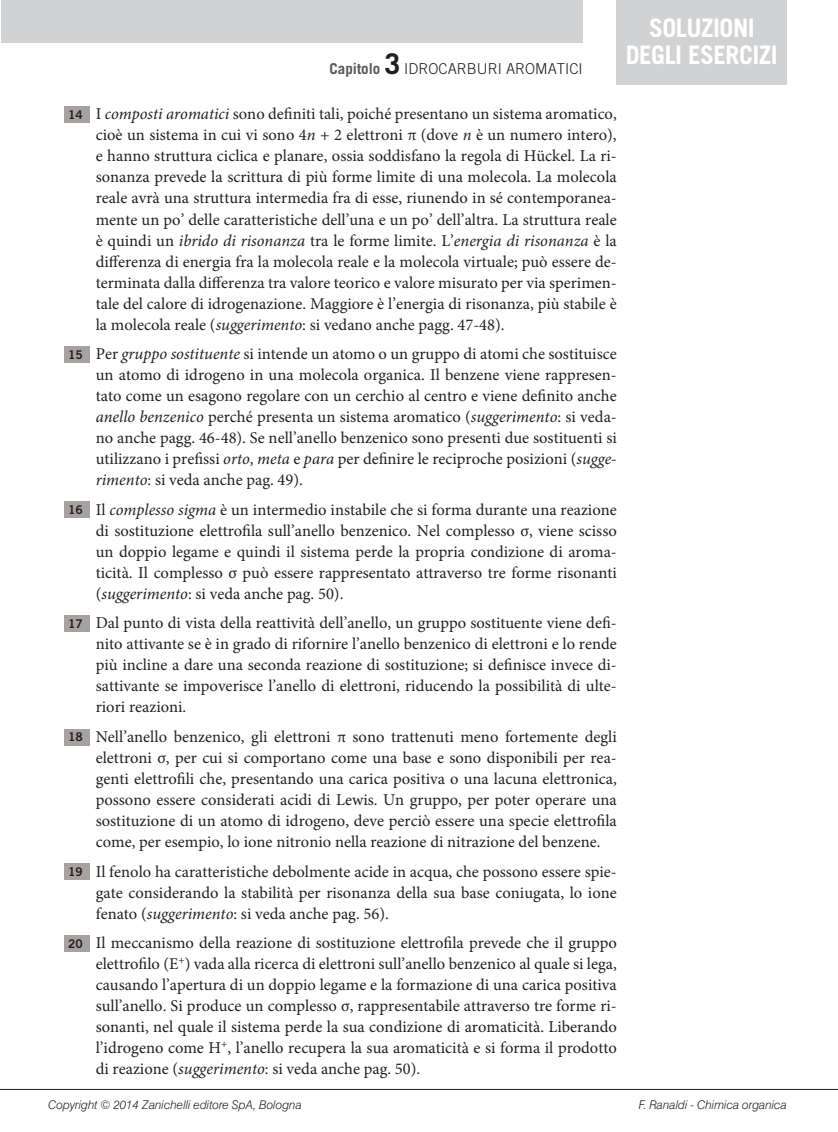
<style>
.page{position:relative;width:838px;height:1132px;background:#fff}
.page>*{position:absolute;margin:0;border:0;box-sizing:border-box;transform-origin:0 0}
.t1{font:700 25.5px/27px "Trade Gothic LT Std";letter-spacing:-.02em;color:#fff;text-align:center}
.t2{font:16.5px/21px "Minion Pro";color:#231f20;text-align:justify}
.t3{font:300 15px "Trade Gothic LT Std";color:#231f20}
.t4{font:italic 300 12px "Swiss 721 BT";color:#231f20}
.s1{font-weight:700;color:#57585a}
.s2{font-weight:700;font-size:28.5px}
.s3{font-family:"Trade Gothic LT Std Bd 2";font-size:12px}
.s4{font-style:italic}
</style>
<div class="page">
<div style="left:1px;top:0;width:582px;height:43px;background:#d1d2d4"></div>
<hr style="left:0;top:1088px;width:838px;height:1px;background:#231f20">
<div style="left:617px;top:0;width:170px;height:85px;background:#d1d2d4"></div>
<div style="left:64px;top:106px;width:25px;height:17px;background:#a7a2a0"></div>
<div style="left:64px;top:346px;width:25px;height:16px;background:#a7a2a0"></div>
<div style="left:64px;top:501px;width:25px;height:17px;background:#a7a2a0"></div>
<div style="left:64px;top:615px;width:25px;height:16px;background:#a7a2a0"></div>
<div style="left:64px;top:728px;width:25px;height:17px;background:#a7a2a0"></div>
<div style="left:64px;top:863px;width:25px;height:16px;background:#a7a2a0"></div>
<div style="left:64px;top:934px;width:25px;height:17px;background:#a7a2a0"></div>
<p class="t3" style="left:329px;top:59px;width:255px"><span class="s1">Capitolo</span> <span class="s2">3</span> IDROCARBURI AROMATICI</p>
<h1 class="t1" style="left:626px;top:14px;width:153px">SOLUZIONI<br>DEGLI ESERCIZI</h1>
<p class="t2" style="left:96px;top:104px;width:522px;text-indent:-28px"><span class="s3">14</span> I <span class="s4">composti aromatici</span> sono definiti tali, poiché presentano un sistema aromatico, cioè un sistema in cui vi sono 4<span class="s4">n</span> + 2 elettroni π (dove <span class="s4">n</span> è un numero intero), e hanno struttura ciclica e planare, ossia soddisfano la regola di Hückel. La ri&shy;sonanza prevede la scrittura di più forme limite di una molecola. La molecola reale avrà una struttura intermedia fra di esse, riunendo in sé contemporanea&shy;mente un po’ delle caratteristiche dell’una e un po’ dell’altra. La struttura reale è quindi un <span class="s4">ibrido di risonanza</span> tra le forme limite. L’<span class="s4">energia di risonanza</span> è la differenza di energia fra la molecola reale e la molecola virtuale; può essere de&shy;terminata dalla differenza tra valore teorico e valore misurato per via sperimen&shy;tale del calore di idrogenazione. Maggiore è l’energia di risonanza, più stabile è la molecola reale (<span class="s4">suggerimento</span>: si vedano anche pagg. 47-48).</p>
<p class="t2" style="left:96px;top:343px;width:522px;text-indent:-28px"><span class="s3">15</span> Per <span class="s4">gruppo sostituente</span> si intende un atomo o un gruppo di atomi che sostituisce un atomo di idrogeno in una molecola organica. Il benzene viene rappresen&shy;tato come un esagono regolare con un cerchio al centro e viene definito anche <span class="s4">anello benzenico</span> perché presenta un sistema aromatico (<span class="s4">suggerimento</span>: si veda&shy;no anche pagg. 46-48). Se nell’anello benzenico sono presenti due sostituenti si utilizzano i prefissi <span class="s4">orto</span>, <span class="s4">meta</span> e <span class="s4">para</span> per definire le reciproche posizioni (<span class="s4">sugge&shy;rimento</span>: si veda anche pag. 49).</p>
<p class="t2" style="left:96px;top:499px;width:522px;text-indent:-28px"><span class="s3">16</span> Il <span class="s4">complesso sigma</span> è un intermedio instabile che si forma durante una reazione di sostituzione elettrofila sull’anello benzenico. Nel complesso σ, viene scisso un doppio legame e quindi il sistema perde la propria condizione di aroma&shy;ticità. Il complesso σ può essere rappresentato attraverso tre forme risonanti (<span class="s4">suggerimento</span>: si veda anche pag. 50).</p>
<p class="t2" style="left:96px;top:612px;width:522px;text-indent:-28px"><span class="s3">17</span> Dal punto di vista della reattività dell’anello, un gruppo sostituente viene defi&shy;nito attivante se è in grado di rifornire l’anello benzenico di elettroni e lo rende più incline a dare una seconda reazione di sostituzione; si definisce invece di&shy;sattivante se impoverisce l’anello di elettroni, riducendo la possibilità di ulte&shy;riori reazioni.</p>
<p class="t2" style="left:96px;top:726px;width:522px;text-indent:-28px"><span class="s3">18</span> Nell’anello benzenico, gli elettroni π sono trattenuti meno fortemente degli elettroni σ, per cui si comportano come una base e sono disponibili per rea&shy;genti elettrofili che, presentando una carica positiva o una lacuna elettronica, possono essere considerati acidi di Lewis. Un gruppo, per poter operare una sostituzione di un atomo di idrogeno, deve perciò essere una specie elettrofila come, per esempio, lo ione nitronio nella reazione di nitrazione del benzene.</p>
<p class="t2" style="left:96px;top:860px;width:522px;text-indent:-28px"><span class="s3">19</span> Il fenolo ha caratteristiche debolmente acide in acqua, che possono essere spie&shy;gate considerando la stabilità per risonanza della sua base coniugata, lo ione fenato (<span class="s4">suggerimento</span>: si veda anche pag. 56).</p>
<p class="t2" style="left:96px;top:932px;width:522px;text-indent:-28px"><span class="s3">20</span> Il meccanismo della reazione di sostituzione elettrofila prevede che il gruppo elettrofilo (E<sup>+</sup>) vada alla ricerca di elettroni sull’anello benzenico al quale si lega, causando l’apertura di un doppio legame e la formazione di una carica positiva sull’anello. Si produce un complesso σ, rappresentabile attraverso tre forme ri&shy;sonanti, nel quale il sistema perde la sua condizione di aromaticità. Liberando l’idrogeno come H<sup>+</sup>, l’anello recupera la sua aromaticità e si forma il prodotto di reazione (<span class="s4">suggerimento</span>: si veda anche pag. 50).</p>
<p class="t4" style="left:48px;top:1097px;width:255px">Copyright © 2014 Zanichelli editore SpA, Bologna</p>
<p class="t4" style="left:639px;top:1097px;width:149px">F. Ranaldi - Chimica organica</p>
</div>
